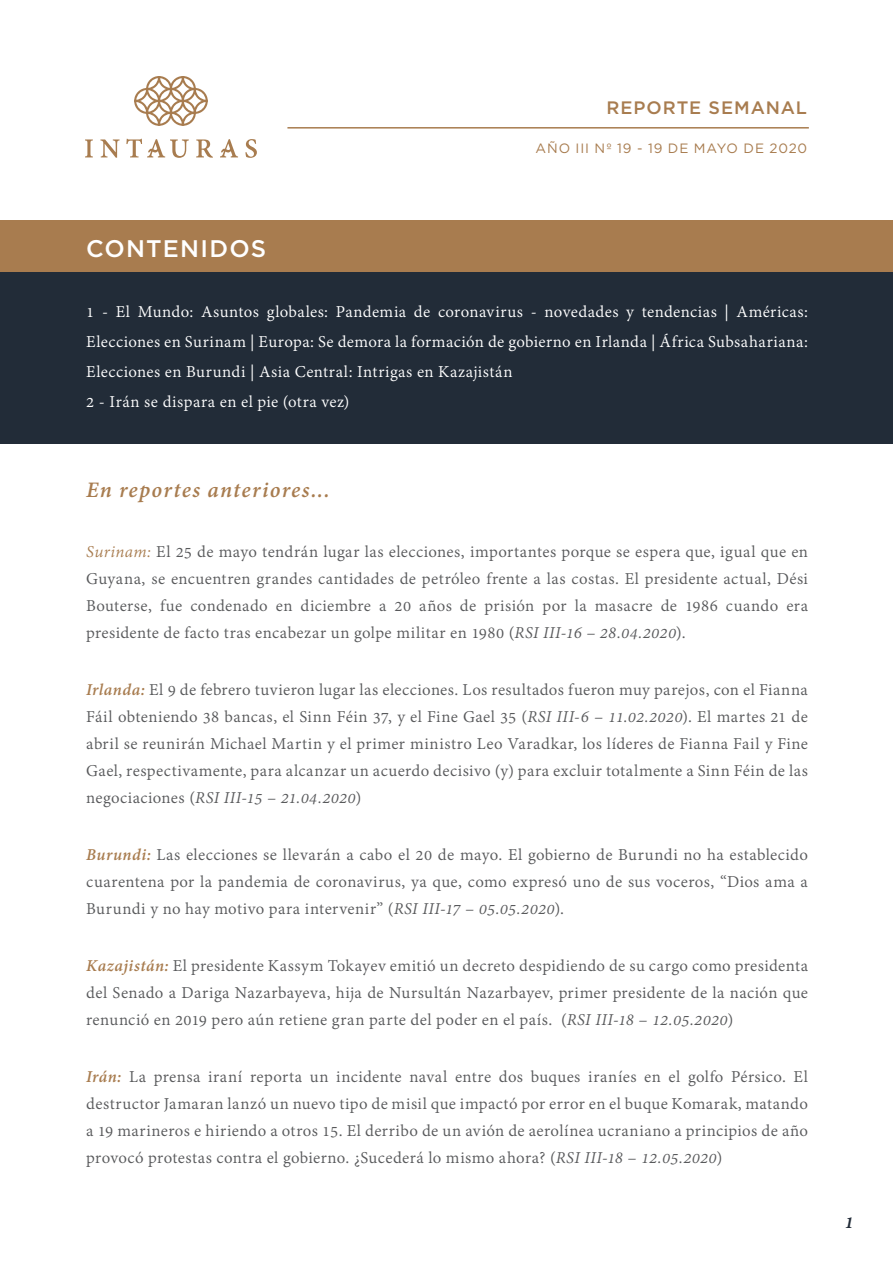
<style>
.page{position:relative;width:893px;height:1263px;background:#fff}
.page>*{position:absolute;margin:0;border:0;box-sizing:border-box;transform-origin:0 0}
.t1{font:italic 700 24px "Adobe Devanagari";letter-spacing:.05em;color:#a87c4f}
.t2{font:500 24px "Gotham";letter-spacing:.05em;color:#fff}
.t3{font:italic 700 21px "Adobe Devanagari";color:#222c38}
.t4{font:18px/27px "Adobe Devanagari";letter-spacing:.02em;color:#58595b;text-align:justify}
.t5{font:18px/30px "Adobe Devanagari";letter-spacing:.025em;color:#fff}
.t6{font:500 18px "Gotham";letter-spacing:.05em;color:#a87c4f}
.t7{font:13.5px "Gotham";letter-spacing:.065em;color:#a87c4f}
.s1{font-style:italic;color:#a87c4f}
.s2{font-style:italic}
.s3{font-weight:700;font-style:italic;color:#a87c4f}
</style>
<div class="page">
<div style="left:0;top:220px;width:893px;height:224px;background:#222c38"></div>
<div style="left:0;top:220px;width:893px;height:52px;background:#a87c4f"></div>
<svg style="left:85px;top:139px;width:8px;height:18px"></svg>
<svg style="left:100px;top:139px;width:20px;height:19px"></svg>
<svg style="left:126px;top:139px;width:63px;height:19px"></svg>
<svg style="left:196px;top:139px;width:17px;height:19px"></svg>
<svg style="left:220px;top:139px;width:18px;height:18px"></svg>
<svg style="left:245px;top:139px;width:12px;height:19px"></svg>
<svg style="left:134px;top:76px;width:74px;height:50px"></svg>
<hr style="left:287px;top:127px;width:522px;height:2px;background:#a87c4f">
<h1 class="t2" style="left:86px;top:232px;width:181px">CONTENIDOS</h1>
<p class="t6" style="left:606px;top:95px;width:202px">REPORTE SEMANAL</p>
<p class="t7" style="left:536px;top:140px;width:273px">AÑO III Nº 19 - 19 DE MAYO DE 2020</p>
<p class="t5" style="left:86px;top:298px;width:723px">1 - El Mundo: Asuntos globales: Pandemia de coronavirus - novedades y tendencias | Américas:<br>Elecciones en Surinam | Europa: Se demora la formación de gobierno en Irlanda | África Subsahariana:<br>Elecciones en Burundi | Asia Central: Intrigas en Kazajistán<br>2 - Irán se dispara en el pie (otra vez)</p>
<h1 class="t1" style="left:86px;top:476px;width:245px">En reportes anteriores...</h1>
<p class="t4" style="left:86px;top:539px;width:723px"><span class="s1">Surinam:</span> El 25 de mayo tendrán lugar las elecciones, importantes porque se espera que, igual que en Guyana, se encuentren grandes cantidades de petróleo frente a las costas. El presidente actual, Dési Bouterse, fue condenado en diciembre a 20 años de prisión por la masacre de 1986 cuando era presidente de facto tras encabezar un golpe militar en 1980 (<span class="s2">RSI III-16 – 28.04.2020</span>).</p>
<p class="t4" style="left:86px;top:677px;width:723px"><span class="s3">Irlanda:</span> El 9 de febrero tuvieron lugar las elecciones. Los resultados fueron muy parejos, con el Fianna Fáil obteniendo 38 bancas, el Sinn Féin 37, y el Fine Gael 35 (<span class="s2">RSI III-6 – 11.02.2020</span>). El martes 21 de abril se reunirán Michael Martin y el primer ministro Leo Varadkar, los líderes de Fianna Fail y Fine Gael, respectivamente, para alcanzar un acuerdo decisivo (y) para excluir totalmente a Sinn Féin de las negociaciones (<span class="s2">RSI III-15 – 21.04.2020</span>)</p>
<p class="t4" style="left:86px;top:842px;width:723px"><span class="s3">Burundi:</span> Las elecciones se llevarán a cabo el 20 de mayo. El gobierno de Burundi no ha establecido cuarentena por la pandemia de coronavirus, ya que, como expresó uno de sus voceros, “Dios ama a Burundi y no hay motivo para intervenir” (<span class="s2">RSI III-17 – 05.05.2020</span>).</p>
<p class="t4" style="left:86px;top:953px;width:723px"><span class="s3">Kazajistán:</span> El presidente Kassym Tokayev emitió un decreto despidiendo de su cargo como presidenta del Senado a Dariga Nazarbayeva, hija de Nursultán Nazarbayev, primer presidente de la nación que renunció en 2019 pero aún retiene gran parte del poder en el país. (<span class="s2">RSI III-18 – 12.05.2020</span>)</p>
<p class="t4" style="left:86px;top:1064px;width:723px"><span class="s3">Irán:</span> La prensa iraní reporta un incidente naval entre dos buques iraníes en el golfo Pérsico. El destructor Jamaran lanzó un nuevo tipo de misil que impactó por error en el buque Komarak, matando a 19 marineros e hiriendo a otros 15. El derribo de un avión de aerolínea ucraniano a principios de año provocó protestas contra el gobierno. ¿Sucederá lo mismo ahora? (<span class="s2">RSI III-18 – 12.05.2020</span>)</p>
<p class="t3" style="left:844px;top:1210px;width:11px">1</p>
</div>
